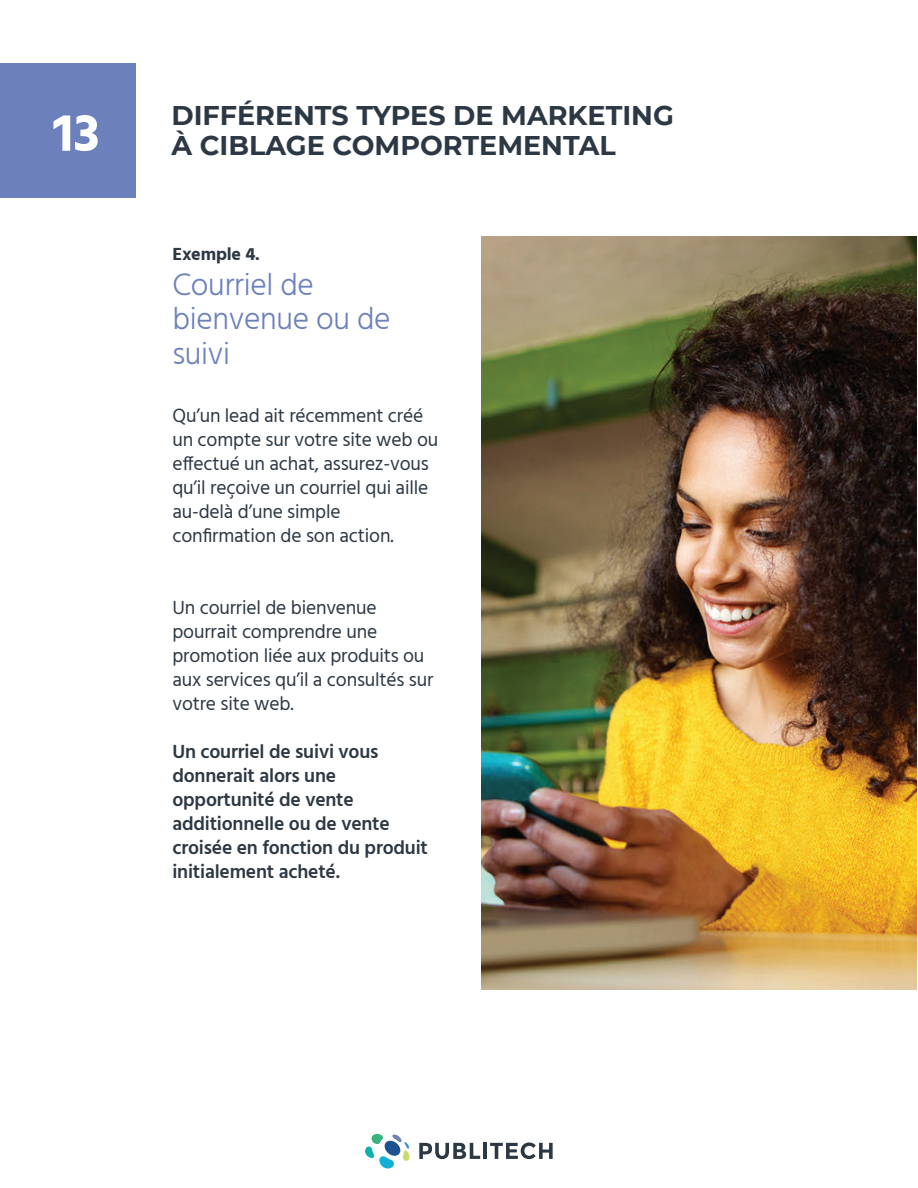
<style>
.page{position:relative;width:918px;height:1188px;background:#fff}
.page>*{position:absolute;margin:0;border:0;box-sizing:border-box;transform-origin:0 0}
.t1{font:700 54px "Hind";color:#fff}
.t2{font:300 31.5px/34.5px "Hind";letter-spacing:-.01em;color:#6c80bb}
.t3{font:700 27px/30px "Montserrat";color:#2c3844}
.t4{font:19.5px/24px "Hind";letter-spacing:-.01em;color:#2c3844}
.t5{font:600 19.5px/24px "Hind";letter-spacing:-.01em;color:#2c3844}
.t6{font:700 18px "Hind";letter-spacing:-.01em;color:#2c3844}
</style>
<div class="page">
<div style="left:0;top:63px;width:135px;height:135px;background:#6c80bb"></div>
<svg style="left:419px;top:1143px;width:61px;height:16px"></svg>
<hr style="left:483px;top:1143px;width:4px;height:16px;background:#2c3844">
<svg style="left:490px;top:1142px;width:63px;height:17px"></svg>
<svg style="left:365px;top:1134px;width:45px;height:35px"></svg>
<img style="left:481px;top:237px;width:435px;height:753px">
<h1 class="t1" style="left:53px;top:101px;width:48px">13</h1>
<h3 class="t3" style="left:171px;top:99px;width:504px">DIFFÉRENTS TYPES DE MARKETING<br>À CIBLAGE COMPORTEMENTAL</h3>
<p class="t6" style="left:172px;top:243px;width:89px">Exemple 4.</p>
<h2 class="t2" style="left:172px;top:269px;width:220px">Courriel de bienvenue ou de suivi</h2>
<p class="t4" style="left:172px;top:405px;width:267px">Qu’un lead ait récemment créé un compte sur votre site web ou effectué un achat, assurez-vous qu’il reçoive un courriel qui aille au-delà d’une simple confirmation de son action.</p>
<p class="t4" style="left:172px;top:597px;width:263px">Un courriel de bienvenue pourrait comprendre une promotion liée aux produits ou aux services qu’il a consultés sur votre site web.</p>
<p class="t5" style="left:172px;top:741px;width:257px">Un courriel de suivi vous donnerait alors une opportunité de vente additionnelle ou de vente croisée en fonction du produit initialement acheté.</p>
</div>
